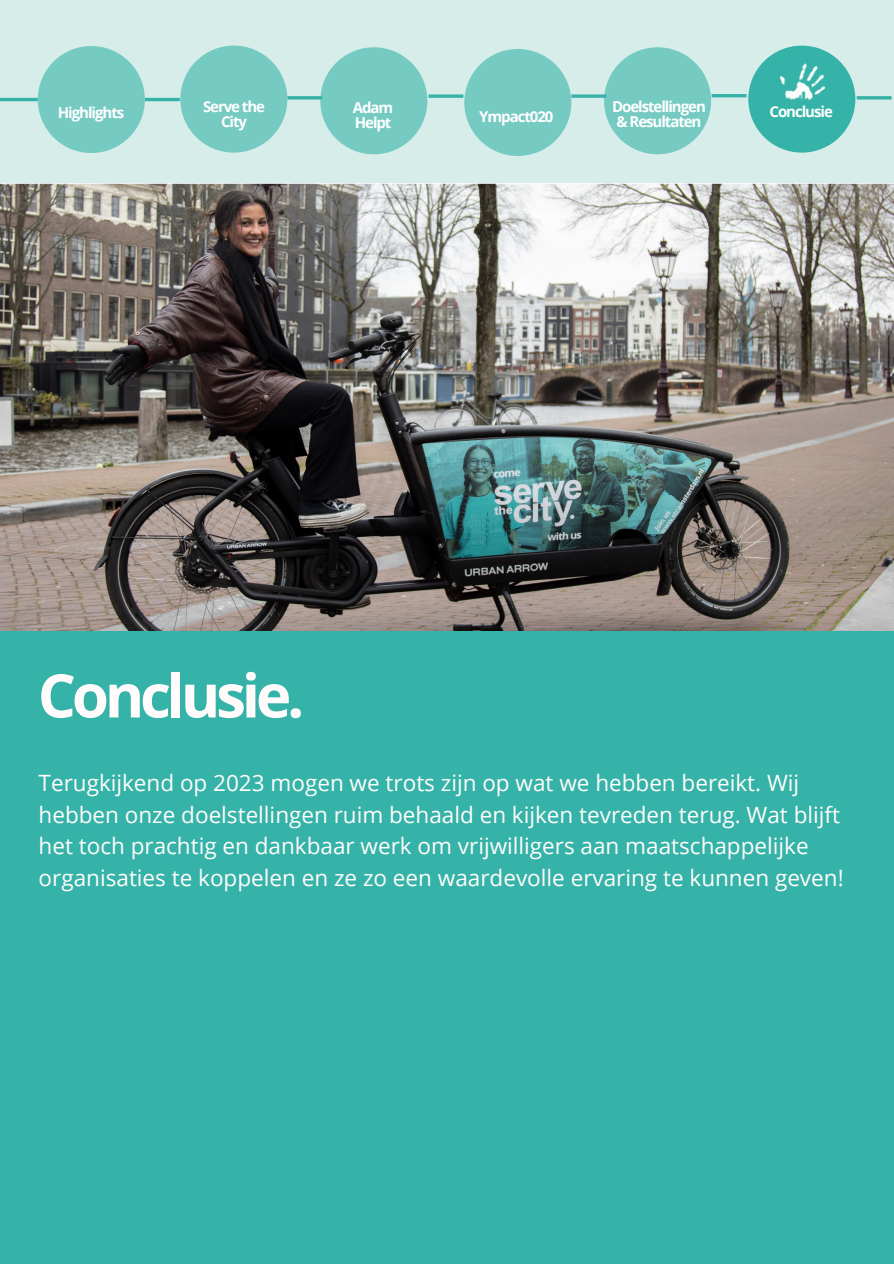
<style>
.page{position:relative;width:894px;height:1264px;background:#fff}
.page>*{position:absolute;margin:0;border:0;box-sizing:border-box;transform-origin:0 0}
.t1{font:700 60px "Open Sans";letter-spacing:-.07em;color:#fffcfb}
.t2{font:22.5px/31.5px "Open Sans";color:#fffcfb}
.t3{font:700 15px/14.7px "Open Sans";letter-spacing:-.07em;color:#fff}
</style>
<div class="page">
<div style="left:0;top:0;width:893px;height:1263px;background:#35b3a8"></div>
<img style="left:0;top:183px;width:893px;height:447px">
<div style="left:0;top:0;width:893px;height:183px;background:#d6edea"></div>
<hr style="left:0;top:98px;width:38px;height:3px;background:#35b3a8">
<div style="left:38px;top:46px;width:107px;height:107px;background:#75cac2;border-radius:50%"></div>
<div style="left:180px;top:46px;width:107px;height:106px;background:#75cac2;border-radius:50%"></div>
<div style="left:320px;top:47px;width:107px;height:107px;background:#75cac2;border-radius:50%"></div>
<div style="left:464px;top:49px;width:107px;height:107px;background:#75cac2;border-radius:50%"></div>
<div style="left:604px;top:47px;width:106px;height:107px;background:#75cac2;border-radius:50%"></div>
<div style="left:748px;top:46px;width:107px;height:106px;background:#35b3a8;border-radius:50%"></div>
<hr style="left:287px;top:96px;width:35px;height:3px;background:#35b3a8">
<svg style="left:428px;top:94px;width:35px;height:4px"></svg>
<svg style="left:571px;top:94px;width:35px;height:4px"></svg>
<hr style="left:711px;top:94px;width:35px;height:3px;background:#35b3a8">
<hr style="left:856px;top:96px;width:35px;height:3px;background:#35b3a8">
<hr style="left:145px;top:98px;width:35px;height:3px;background:#35b3a8">
<img style="left:779px;top:54px;width:55px;height:47px">
<p class="t3" style="left:58px;top:105px;width:68px">Highlights</p>
<p class="t3" style="left:203px;top:99px;width:64px;text-align:center">Serve the<br>City</p>
<p class="t3" style="left:479px;top:108px;width:76px">Ympact020</p>
<p class="t3" style="left:612px;top:99px;width:95px">Doelstellingen &amp; Resultaten</p>
<p class="t3" style="left:769px;top:104px;width:65px">Conclusie</p>
<p class="t3" style="left:353px;top:100px;width:42px">Adam<br>Helpt</p>
<h1 class="t1" style="left:38px;top:653px;width:268px">Conclusie.</h1>
<p class="t2" style="left:39px;top:766px;width:806px">Terugkijkend op 2023 mogen we trots zijn op wat we hebben bereikt. Wij hebben onze doelstellingen ruim behaald en kijken tevreden terug. Wat blijft het toch prachtig en dankbaar werk om vrijwilligers aan maatschappelijke organisaties te koppelen en ze zo een waardevolle ervaring te kunnen geven!</p>
</div>
